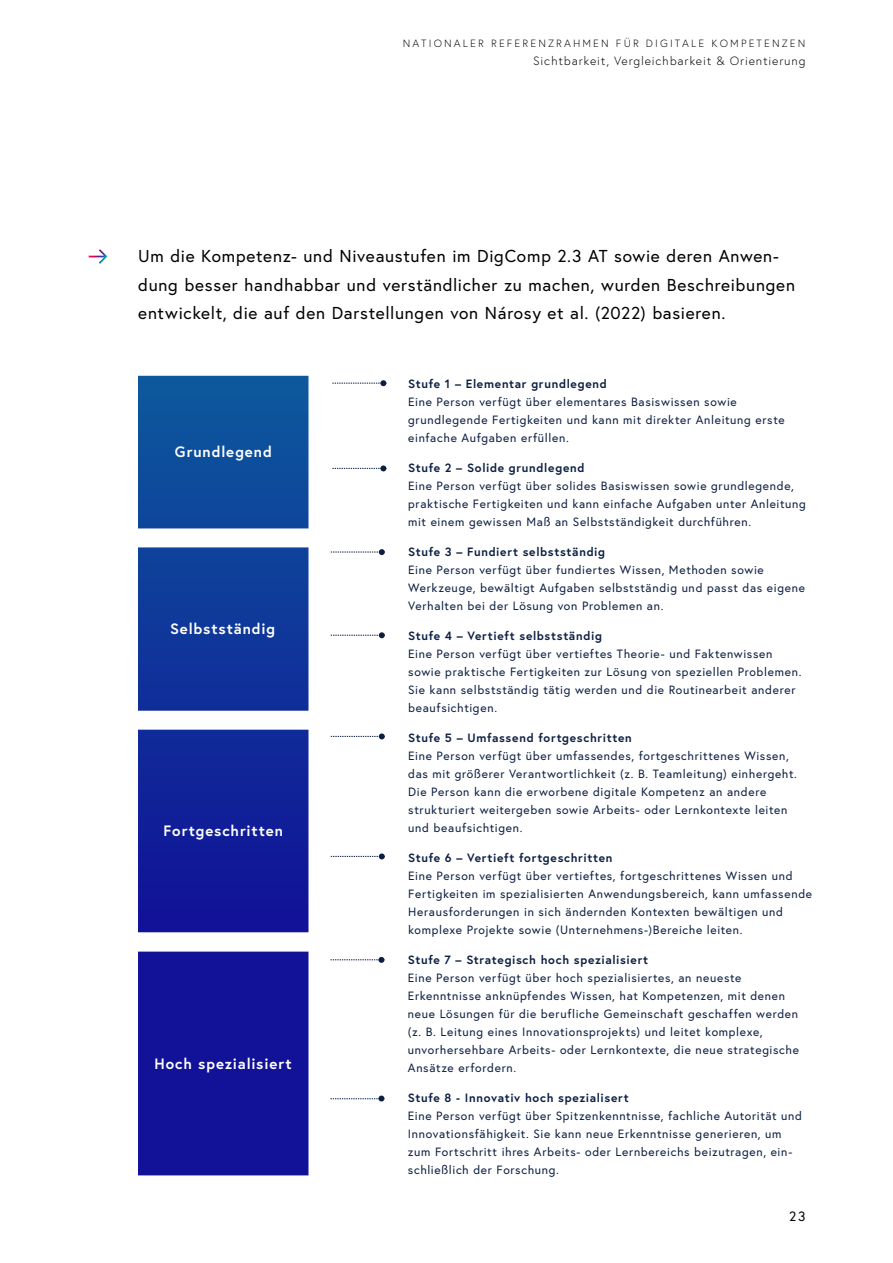
<style>
.page{position:relative;width:893px;height:1263px;background:#fff}
.page>*{position:absolute;margin:0;border:0;box-sizing:border-box;transform-origin:0 0}
.p_-_text{font:17.25px/28.5px "Europa Austria";letter-spacing:.04em;color:#000}
.t1{font:700 15px "Europa Austria";letter-spacing:.06em;color:#fff}
.t2{font:13.5px "Europa Austria";color:#000}
.t3{font:12px/18px "Europa Austria";letter-spacing:.055em;color:#0c1f42}
.t4{font:700 12px "Europa Austria";letter-spacing:.055em;color:#0c1f42}
.t5{font:300 12px "Europa Austria";letter-spacing:.065em;color:#000}
.t6{font:300 10.5px "Europa Austria";letter-spacing:.2em;color:#000}
.s1{font-weight:700}
</style>
<div class="page">
<svg style="left:138px;top:376px;width:170px;height:799px;background:#2039a0"></svg>
<svg style="left:89px;top:249px;width:18px;height:15px"></svg>
<svg style="left:330px;top:957px;width:54px;height:6px"></svg>
<svg style="left:330px;top:1095px;width:54px;height:6px"></svg>
<svg style="left:332px;top:380px;width:54px;height:6px"></svg>
<svg style="left:332px;top:465px;width:54px;height:6px"></svg>
<svg style="left:331px;top:733px;width:54px;height:6px"></svg>
<svg style="left:331px;top:853px;width:54px;height:6px"></svg>
<svg style="left:331px;top:549px;width:54px;height:6px"></svg>
<svg style="left:331px;top:632px;width:54px;height:6px"></svg>
<p class="t6" style="left:403px;top:37px;width:404px">NATIONALER REFERENZRAHMEN FÜR DIGITALE KOMPETENZEN</p>
<p class="t5" style="left:533px;top:54px;width:274px">Sichtbarkeit, Vergleichbarkeit &amp; Orientierung</p>
<p class="p_-_text" style="left:138px;top:242px;width:658px">Um die Kompetenz- und Niveaustufen im DigComp 2.3 AT sowie deren Anwen&shy;dung besser handhabbar und verständlicher zu machen, wurden Beschreibungen entwickelt, die auf den Darstellungen von Nárosy et al. (2022) basieren.</p>
<p class="t1" style="left:175px;top:442px;width:99px">Grundlegend</p>
<p class="t1" style="left:170px;top:619px;width:106px">Selbstständig</p>
<p class="t1" style="left:164px;top:821px;width:121px">Fortgeschritten</p>
<p class="t1" style="left:154px;top:1053px;width:139px">Hoch spezialisiert</p>
<p class="t4" style="left:408px;top:376px;width:200px">Stufe 1 – Elementar grundlegend</p>
<p class="t3" style="left:408px;top:393px;width:378px">Eine Person verfügt über elementares Basiswissen sowie grundlegende Fertigkeiten und kann mit direkter Anleitung erste einfache Aufgaben erfüllen.</p>
<p class="t4" style="left:408px;top:460px;width:178px">Stufe 2 – Solide grundlegend</p>
<p class="t3" style="left:408px;top:477px;width:399px">Eine Person verfügt über solides Basiswissen sowie grundlegende, praktische Fertigkeiten und kann einfache Aufgaben unter Anleitung mit einem gewissen Maß an Selbstständigkeit durchführen.</p>
<p class="t4" style="left:408px;top:544px;width:198px">Stufe 3 – Fundiert selbstständig</p>
<p class="t3" style="left:408px;top:561px;width:398px">Eine Person verfügt über fundiertes Wissen, Methoden sowie<br>Werkzeuge, bewältigt Aufgaben selbstständig und passt das eigene<br>Verhalten bei der Lösung von Problemen an.</p>
<p class="t4" style="left:408px;top:628px;width:195px">Stufe 4 – Vertieft selbstständig</p>
<p class="t3" style="left:408px;top:645px;width:395px">Eine Person verfügt über vertieftes Theorie- und Faktenwissen sowie praktische Fertigkeiten zur Lösung von speziellen Problemen.<br>Sie kann selbstständig tätig werden und die Routinearbeit anderer beaufsichtigen.</p>
<p class="t4" style="left:408px;top:730px;width:225px">Stufe 5 – Umfassend fortgeschritten</p>
<p class="t3" style="left:408px;top:747px;width:390px">Eine Person verfügt über umfassendes, fortgeschrittenes Wissen, das mit größerer Verantwortlichkeit (z. B. Teamleitung) einhergeht.<br>Die Person kann die erworbene digitale Kompetenz an andere strukturiert weitergeben sowie Arbeits- oder Lernkontexte leiten und beaufsichtigen.</p>
<p class="t4" style="left:408px;top:850px;width:206px">Stufe 6 – Vertieft fortgeschritten</p>
<p class="t3" style="left:408px;top:866px;width:405px">Eine Person verfügt über vertieftes, fortgeschrittenes Wissen und Fertigkeiten im spezialisierten Anwendungsbereich, kann umfassende Herausforderungen in sich ändernden Kontexten bewältigen und komplexe Projekte sowie (Unternehmens-)Bereiche leiten.</p>
<p class="t4" style="left:408px;top:951px;width:242px">Stufe 7 – Strategisch hoch spezialisiert</p>
<p class="t3" style="left:408px;top:968px;width:393px">Eine Person verfügt über hoch spezialisiertes, an neueste Erkenntnisse anknüpfendes Wissen, hat Kompetenzen, mit denen neue Lösungen für die berufliche Gemeinschaft geschaffen werden (z. B. Leitung eines Innovationsprojekts) und leitet komplexe, unvorhersehbare Arbeits- oder Lernkontexte, die neue strategische Ansätze erfordern.</p>
<p class="t3" style="left:408px;top:1088px;width:396px"><span class="s1">Stufe 8 - Innovativ hoch spezialisert<br></span>Eine Person verfügt über Spitzenkenntnisse, fachliche Autorität und Innovationsfähigkeit. Sie kann neue Erkenntnisse generieren, um zum Fortschritt ihres Arbeits- oder Lernbereichs beizutragen, ein&shy;schließlich der Forschung.</p>
<p class="t2" style="left:789px;top:1207px;width:18px">23</p>
</div>
